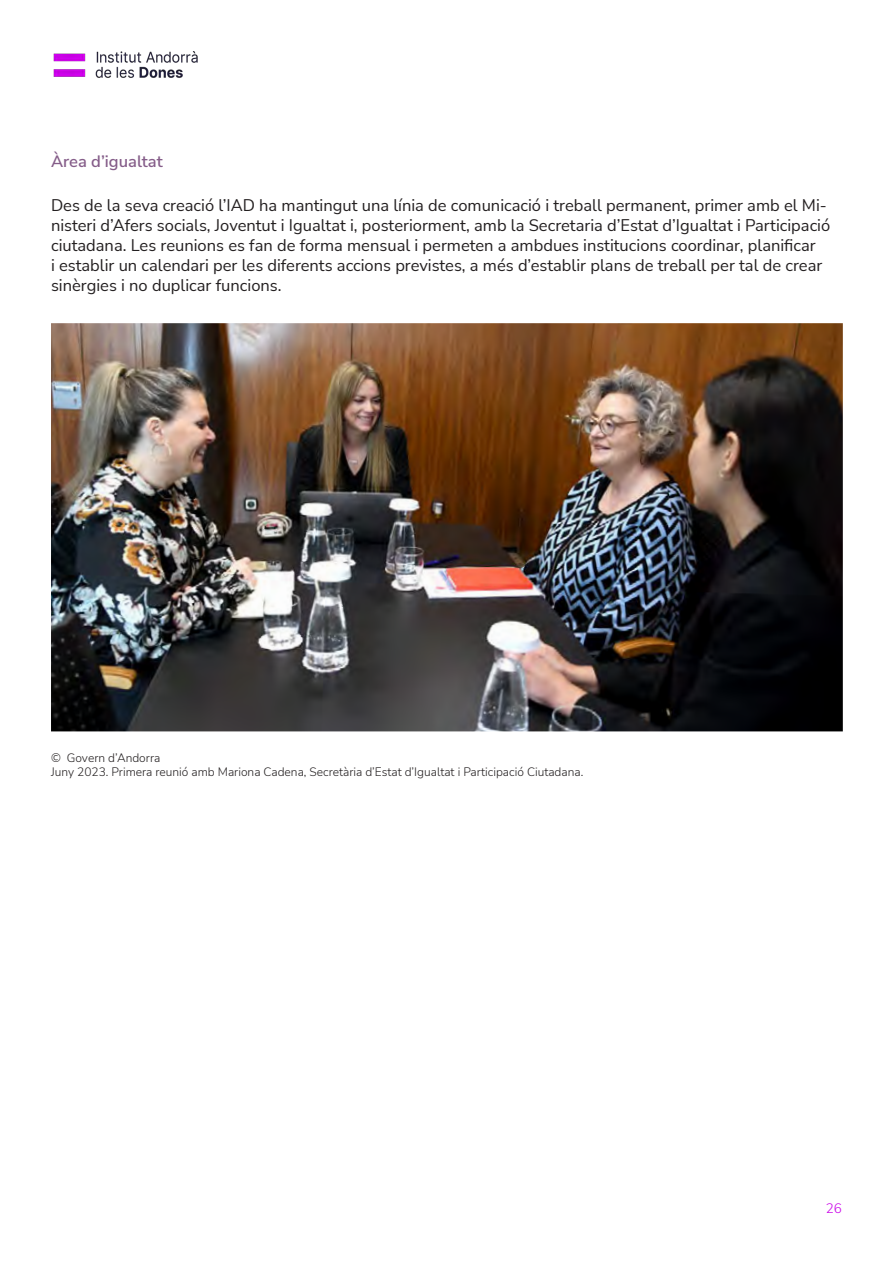
<style>
.page{position:relative;width:893px;height:1263px;background:#fff}
.page>*{position:absolute;margin:0;border:0;box-sizing:border-box;transform-origin:0 0}
.t1{font:16.5px/19.8px "Nunito Sans";color:#231f20}
.t2{font:600 16.5px "Nunito Sans";color:#855d89}
.t3{font:300 13.5px "Nunito Sans";color:#c900e8}
.t4{font:300 12px "Nunito Sans";color:#231f20}
</style>
<div class="page">
<img style="left:53px;top:51px;width:145px;height:27px">
<img style="left:51px;top:323px;width:792px;height:408px">
<p class="t2" style="left:51px;top:150px;width:113px">Àrea d’igualtat</p>
<p class="t1" style="left:51px;top:195px;width:781px">Des de la seva creació l’IAD ha mantingut una línia de comunicació i treball permanent, primer amb el Mi&shy;nisteri d’Afers socials, Joventut i Igualtat i, posteriorment, amb la Secretaria d’Estat d’Igualtat i Participació ciutadana. Les reunions es fan de forma mensual i permeten a ambdues institucions coordinar, planificar<br>i establir un calendari per les diferents accions previstes, a més d’establir plans de treball per tal de crear sinèrgies i no duplicar funcions.</p>
<p class="t4" style="left:51px;top:749px;width:111px">© Govern d’Andorra</p>
<p class="t4" style="left:51px;top:764px;width:534px">Juny 2023. Primera reunió amb Mariona Cadena, Secretària d’Estat d’Igualtat i Participació Ciutadana.</p>
<p class="t3" style="left:826px;top:1198px;width:18px">26</p>
</div>
